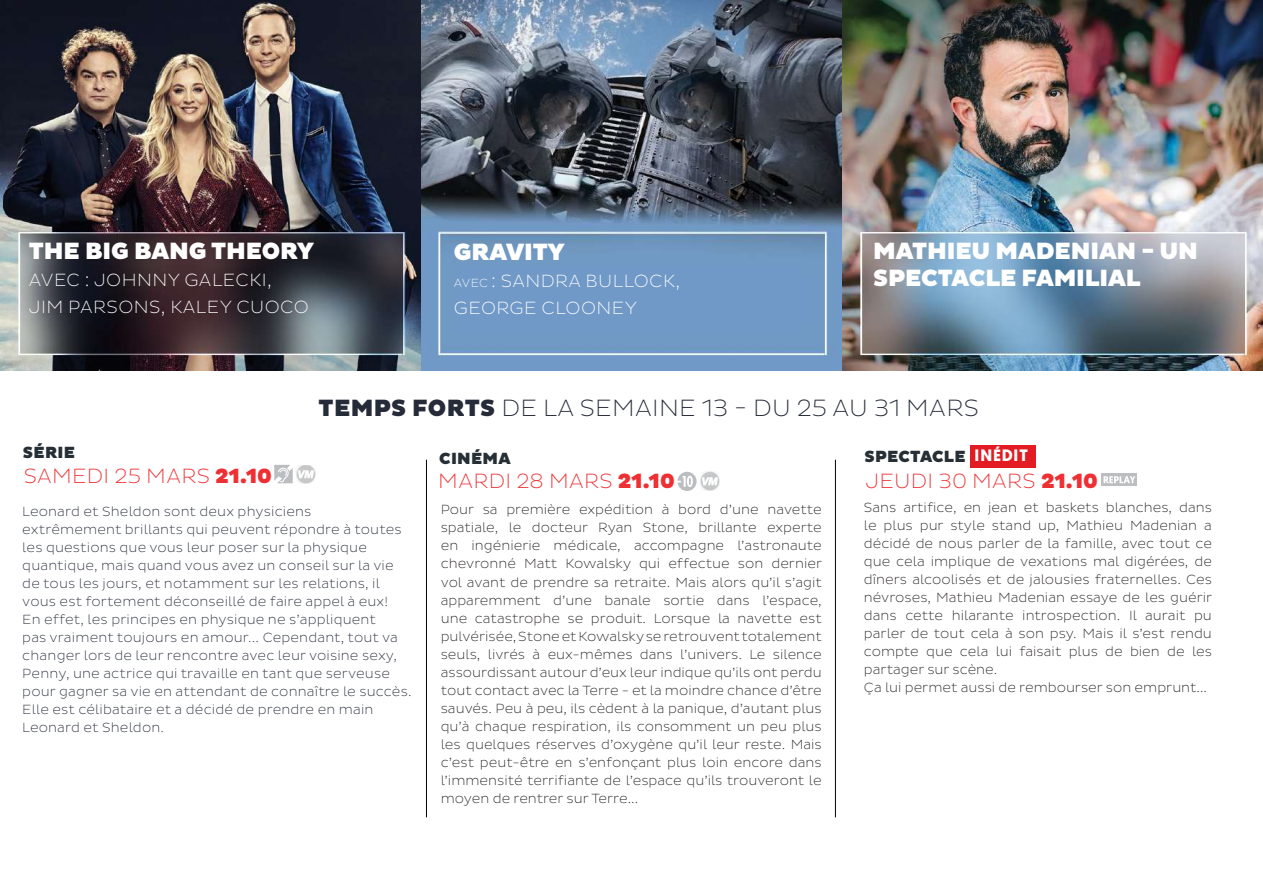
<style>
.page{position:relative;width:1263px;height:893px;background:#fff}
.page>*{position:absolute;margin:0;border:0;box-sizing:border-box;transform-origin:0 0}
.t1{font:900 24px/27px "Pluto Sans";letter-spacing:-.005em;color:#fff}
.t2{font:200 24px "Pluto Sans";letter-spacing:.015em;color:#262b39}
.t3{font:200 21px "Pluto Sans";letter-spacing:.015em;color:#ee3034}
.t4{font:200 18px/27px "Pluto Sans";letter-spacing:.025em;color:#fff}
.t5{font:900 16.5px "Pluto Sans";letter-spacing:.015em;color:#262f35}
.t6{font:700 16.5px "Geomanist";letter-spacing:.05em;color:#fff}
.t7{font:200 13.5px/18px "Pluto Sans";color:#231f20}
.t8{font:200 13.5px/18px "Pluto Sans";letter-spacing:.01em;color:#262b39}
.s1{font-size:12px}
.s2{font-weight:900}
</style>
<div class="page">
<hr style="left:835px;top:460px;width:1px;height:357px;background:#000">
<hr style="left:426px;top:460px;width:1px;height:357px;background:#000">
<img style="left:421px;top:0;width:421px;height:370px">
<img style="left:0;top:0;width:421px;height:370px">
<img style="left:842px;top:0;width:421px;height:370px">
<img style="left:1102px;top:473px;width:34px;height:13px">
<svg style="left:274px;top:465px;width:19px;height:18px"></svg>
<img style="left:297px;top:465px;width:18px;height:18px">
<svg style="left:677px;top:472px;width:20px;height:19px"></svg>
<img style="left:701px;top:472px;width:18px;height:18px">
<div style="left:970px;top:445px;width:66px;height:23px;background:#e31c24"></div>
<h1 class="t1" style="left:29px;top:238px;width:287px">THE BIG BANG THEORY</h1>
<h3 class="t4" style="left:29px;top:266px;width:282px">AVEC : JOHNNY GALECKI,<br>JIM PARSONS, KALEY CUOCO</h3>
<h1 class="t1" style="left:454px;top:239px;width:112px">GRAVITY</h1>
<h3 class="t4" style="left:454px;top:267px;width:228px"><span class="s1">AVEC</span> : SANDRA BULLOCK,<br>GEORGE CLOONEY</h3>
<h1 class="t1" style="left:873px;top:238px;width:326px">MATHIEU MADENIAN - UN<br>SPECTACLE FAMILIAL</h1>
<p class="t5" style="left:23px;top:443px;width:54px">SÉRIE</p>
<h2 class="t3" style="left:24px;top:464px;width:250px">SAMEDI 25 MARS <span class="s2">21.10</span></h2>
<h1 class="t2" style="left:319px;top:394px;width:662px"><span class="s2">TEMPS FORTS</span> DE LA SEMAINE 13 - DU 25 AU 31 MARS</h1>
<p class="t5" style="left:439px;top:449px;width:73px">CINÉMA</p>
<h2 class="t3" style="left:438px;top:469px;width:238px">MARDI 28 MARS <span class="s2">21.10</span></h2>
<p class="t5" style="left:864px;top:447px;width:103px">SPECTACLE</p>
<p class="t6" style="left:975px;top:445px;width:55px">INÉDIT</p>
<h2 class="t3" style="left:865px;top:469px;width:234px">JEUDI 30 MARS <span class="s2">21.10</span></h2>
<p class="t8" style="left:22px;top:502px;width:391px">Leonard et Sheldon sont deux physiciens extrêmement brillants qui peuvent répondre à toutes les questions que vous leur poser sur la physique quantique, mais quand vous avez un conseil sur la vie de tous les jours, et notamment sur les relations, il vous est fortement déconseillé de faire appel à eux!<br>En effet, les principes en physique ne s’appliquent<br>pas vraiment toujours en amour... Cependant, tout va changer lors de leur rencontre avec leur voisine sexy, Penny, une actrice qui travaille en tant que serveuse pour gagner sa vie en attendant de connaître le succès.<br>Elle est célibataire et a décidé de prendre en main Leonard et Sheldon.</p>
<p class="t7" style="left:864px;top:498px;width:350px">Sans artifice, en jean et baskets blanches, dans le plus pur style stand up, Mathieu Madenian a décidé de nous parler de la famille, avec tout ce que cela implique de vexations mal digérées, de dîners alcoolisés et de jalousies fraternelles. Ces névroses, Mathieu Madenian essaye de les guérir dans cette hilarante introspection. Il aurait pu parler de tout cela à son psy. Mais il s’est rendu compte que cela lui faisait plus de bien de les partager sur scène.<br>Ça lui permet aussi de rembourser son emprunt...</p>
<p class="t7" style="left:441px;top:501px;width:383px;text-align:justify">Pour sa première expédition à bord d’une navette spatiale, le docteur Ryan Stone, brillante experte en ingénierie médicale, accompagne l’astronaute chevronné Matt Kowalsky qui effectue son dernier vol avant de prendre sa retraite. Mais alors qu’il s’agit apparemment d’une banale sortie dans l’espace, une catastrophe se produit. Lorsque la navette est pulvérisée, Stone et Kowalsky se retrouvent totalement seuls, livrés à eux-mêmes dans l’univers. Le silence assourdissant autour d’eux leur indique qu’ils ont perdu tout contact avec la Terre - et la moindre chance d’être sauvés. Peu à peu, ils cèdent à la panique, d’autant plus qu’à chaque respiration, ils consomment un peu plus les quelques réserves d’oxygène qu’il leur reste. Mais c’est peut-être en s’enfonçant plus loin encore dans l’immensité terrifiante de l’espace qu’ils trouveront le moyen de rentrer sur Terre...</p>
</div>
